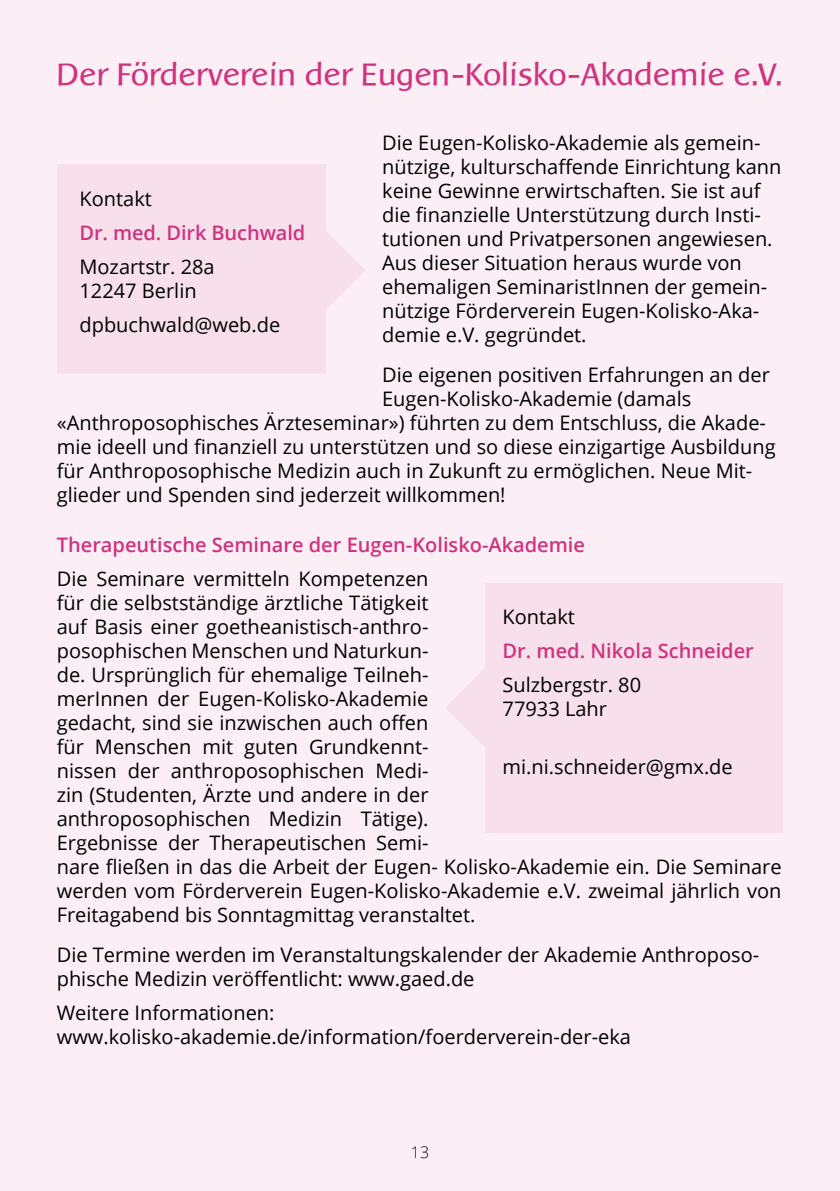
<style>
.page{position:relative;width:840px;height:1191px;background:#fff}
.page>*{position:absolute;margin:0;border:0;box-sizing:border-box;transform-origin:0 0}
.t1{font:32px "Baar Metanoia";color:#d0337f;scale:.96 1}
.t2{font:20px/24px "Open Sans";color:#000}
.t3{font:600 20px "Open Sans";color:#cf337f}
.t4{font:300 16px "Open Sans";color:#000}
</style>
<div class="page">
<div style="left:0;top:0;width:839px;height:1191px;background:#fbeff5"></div>
<svg style="left:325px;top:230px;width:40px;height:80px"></svg>
<div style="left:57px;top:164px;width:268px;height:210px;background:#f7e0eb"></div>
<svg style="left:446px;top:668px;width:39px;height:79px"></svg>
<div style="left:485px;top:583px;width:297px;height:249px;background:#f7e0eb"></div>
<h1 class="t1" style="left:57px;top:57px;width:757px">Der Förderverein der Eugen-Kolisko-Akademie e.V.</h1>
<p class="t2" style="left:382px;top:130px;width:400px">Die Eugen-Kolisko-Akademie als gemein&shy;nützige, kulturschaffende Einrichtung kann keine Gewinne erwirtschaften. Sie ist auf die finanzielle Unterstützung durch Insti&shy;tutionen und Privatpersonen angewiesen.<br>Aus dieser Situation heraus wurde von ehemaligen SeminaristInnen der gemein&shy;nützige Förderverein Eugen-Kolisko-Aka&shy;demie e.V. gegründet.</p>
<p class="t2" style="left:382px;top:362px;width:389px">Die eigenen positiven Erfahrungen an der</p>
<p class="t2" style="left:382px;top:386px;width:310px">Eugen-Kolisko-Akademie (damals</p>
<p class="t2" style="left:57px;top:410px;width:710px">«Anthroposophisches Ärzteseminar») führten zu dem Entschluss, die Akade-</p>
<p class="t2" style="left:57px;top:434px;width:720px">mie ideell und finanziell zu unterstützen und so diese einzigartige Ausbildung</p>
<p class="t2" style="left:57px;top:458px;width:696px">für Anthroposophische Medizin auch in Zukunft zu ermöglichen. Neue Mit-</p>
<p class="t2" style="left:57px;top:482px;width:450px">glieder und Spenden sind jederzeit willkommen!</p>
<p class="t3" style="left:57px;top:530px;width:529px">Therapeutische Seminare der Eugen-Kolisko-Akademie</p>
<p class="t2" style="left:57px;top:566px;width:726px">Die Seminare vermitteln Kompetenzen<br>für die selbstständige ärztliche Tätigkeit<br>auf Basis einer goetheanistisch-anthro-<br>posophischen Menschen und Naturkun-<br>de. Ursprünglich für ehemalige Teilneh-<br>merInnen der Eugen-Kolisko-Akademie<br>gedacht, sind sie inzwischen auch offen<br>für Menschen mit guten Grundkennt-<br>nissen der anthroposophischen Medi-<br>zin (Studenten, Ärzte und andere in der<br>anthroposophischen Medizin Tätige).<br>Ergebnisse der Therapeutischen Semi-<br>nare fließen in das die Arbeit der Eugen- Kolisko-Akademie ein. Die Seminare werden vom Förderverein Eugen-Kolisko-Akademie e.V. zweimal jährlich von Freitagabend bis Sonntagmittag veranstaltet.</p>
<p class="t2" style="left:57px;top:942px;width:703px">Die Termine werden im Veranstaltungskalender der Akademie Anthroposo&shy;phische Medizin veröffentlicht: www.gaed.de</p>
<p class="t2" style="left:57px;top:1000px;width:575px">Weitere Informationen: www.kolisko-akademie.de/information/foerderverein-der-eka</p>
<p class="t2" style="left:79px;top:186px;width:74px">Kontakt</p>
<p class="t3" style="left:79px;top:219px;width:227px">Dr. med. Dirk Buchwald</p>
<p class="t2" style="left:79px;top:254px;width:137px">Mozartstr. 28a<br>12247 Berlin</p>
<p class="t2" style="left:79px;top:312px;width:202px">dpbuchwald@web.de</p>
<p class="t2" style="left:502px;top:604px;width:74px">Kontakt</p>
<p class="t3" style="left:502px;top:636px;width:253px">Dr. med. Nikola Schneider</p>
<p class="t2" style="left:502px;top:672px;width:140px">Sulzbergstr. 80<br>77933 Lahr</p>
<p class="t2" style="left:502px;top:754px;width:232px">mi.ni.schneider@gmx.de</p>
<p class="t4" style="left:410px;top:1141px;width:20px">13</p>
</div>
